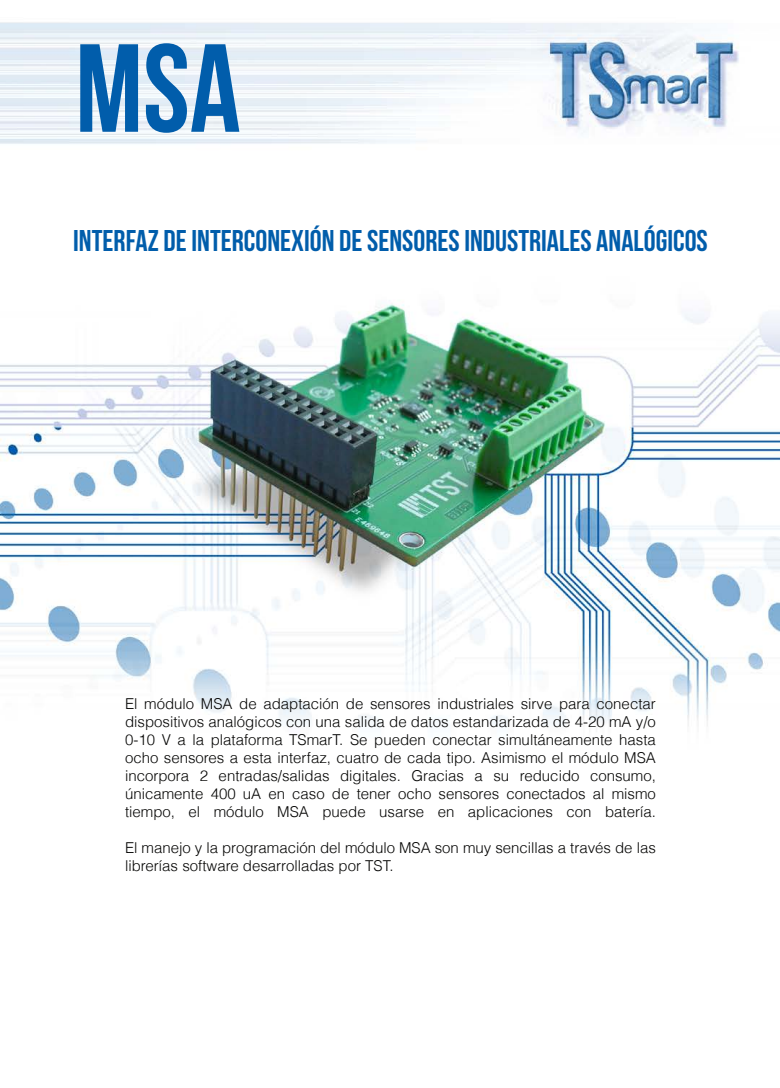
<style>
.page{position:relative;width:780px;height:1088px;background:#fff}
.page>*{position:absolute;margin:0;border:0;box-sizing:border-box;transform-origin:0 0}
.t1{font:125px "Bebas Neue";color:#015dab}
.t2{font:30px "Bebas Neue";color:#015dab}
.t3{font:300 15px/18px "Helvetica LT";color:#050504;text-align:justify}
</style>
<div class="page">
<img style="left:1px;top:22px;width:779px;height:705px">
<h1 class="t1" style="left:75px;top:20px;width:167px">MSA</h1>
<h2 class="t2" style="left:73px;top:224px;width:636px">INTERFAZ DE INTERCONEXIÓN DE SENSORES INDUSTRIALES ANALÓGICOS</h2>
<p class="t3" style="left:125px;top:695px;width:532px">El módulo MSA de adaptación de sensores industriales sirve para conectar dispositivos analógicos con una salida de datos estandarizada de 4-20 mA y/o 0-10 V a la plataforma TSmarT. Se pueden conectar simultáneamente hasta ocho sensores a esta interfaz, cuatro de cada tipo. Asimismo el módulo MSA incorpora 2 entradas/salidas digitales. Gracias a su reducido consumo, únicamente 400 uA en caso de tener ocho sensores conectados al mismo tiempo, el módulo MSA puede usarse en aplicaciones con batería.</p>
<p class="t3" style="left:125px;top:839px;width:532px">El manejo y la programación del módulo MSA son muy sencillas a través de las librerías software desarrolladas por TST.</p>
</div>
